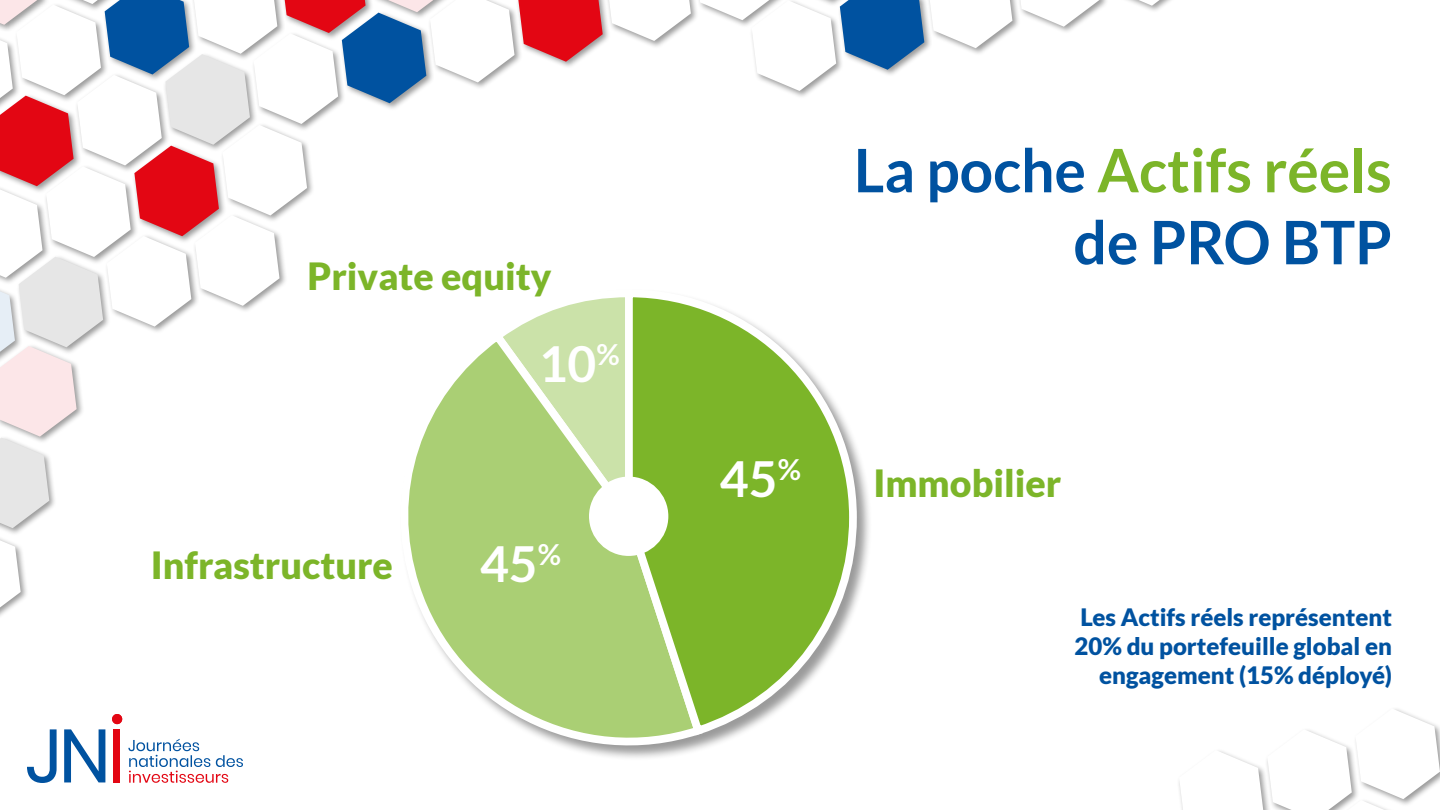
<style>
.page{position:relative;width:1440px;height:810px;background:#fff}
.page>*{position:absolute;margin:0;border:0;box-sizing:border-box;transform-origin:0 0}
.t1{font:700 60px/72px "Lato";color:#0052a0;text-align:right}
.t2{font:700 49.72px "Lato";color:#fff}
.t3{font:900 37.5px "Lato";color:#7cb529}
.t4{font:900 24px/28.8px "Lato";color:#0052a0;text-align:right}
.s1{color:#7cb529}
</style>
<div class="page">
<div style="left:399px;top:289px;width:474px;height:472px;background:#000;opacity:.4"></div>
<svg style="left:399px;top:528px;width:309px;height:233px"></svg>
<svg style="left:619px;top:289px;width:242px;height:451px"></svg>
<div style="left:603px;top:0;width:96px;height:48px;background:#000;opacity:.4"></div>
<div style="left:692px;top:0;width:95px;height:28px;background:#000;opacity:.4"></div>
<div style="left:749px;top:0;width:95px;height:98px;background:#000;opacity:.4"></div>
<div style="left:837px;top:0;width:95px;height:77px;background:#000;opacity:.4"></div>
<svg style="left:700px;top:0;width:224px;height:91px"></svg>
<div style="left:925px;top:0;width:95px;height:56px;background:#000;opacity:.4"></div>
<svg style="left:930px;top:0;width:82px;height:48px"></svg>
<div style="left:1013px;top:0;width:95px;height:34px;background:#000;opacity:.4"></div>
<svg style="left:1020px;top:0;width:79px;height:27px"></svg>
<div style="left:1101px;top:0;width:95px;height:13px;background:#000;opacity:.4"></div>
<svg style="left:1138px;top:0;width:22px;height:6px"></svg>
<svg style="left:0;top:0;width:691px;height:528px"></svg>
<div style="left:0;top:526px;width:28px;height:101px;background:#000;opacity:.4"></div>
<svg style="left:0;top:540px;width:21px;height:67px"></svg>
<div style="left:112px;top:714px;width:10px;height:10px;background:#e30613;border-radius:50%"></div>
<svg style="left:128px;top:739px;width:115px;height:44px"></svg>
<div style="left:113px;top:729px;width:7px;height:53px;background:#e30613"></div>
<svg style="left:27px;top:729px;width:78px;height:54px"></svg>
<div style="left:589px;top:477px;width:79px;height:79px;background:#fff;border-radius:50%"></div>
<svg style="left:1179px;top:709px;width:261px;height:101px"></svg>
<h3 class="t3" style="left:308px;top:254px;width:246px">Private equity</h3>
<h3 class="t3" style="left:151px;top:544px;width:244px">Infrastructure</h3>
<h2 class="t2" style="left:539px;top:335px;width:82px">10<sup>%</sup></h2>
<h2 class="t2" style="left:480px;top:535px;width:82px">45<sup>%</sup></h2>
<h1 class="t1" style="left:854px;top:134px;width:540px">La poche <span class="s1">Actifs réels </span>de PRO BTP</h1>
<h2 class="t2" style="left:720px;top:450px;width:82px">45<sup>%</sup></h2>
<h3 class="t3" style="left:873px;top:461px;width:190px">Immobilier</h3>
<p class="t4" style="left:1075px;top:603px;width:319px">Les Actifs réels représentent<br>20% du portefeuille global en engagement (15% déployé)</p>
</div>
